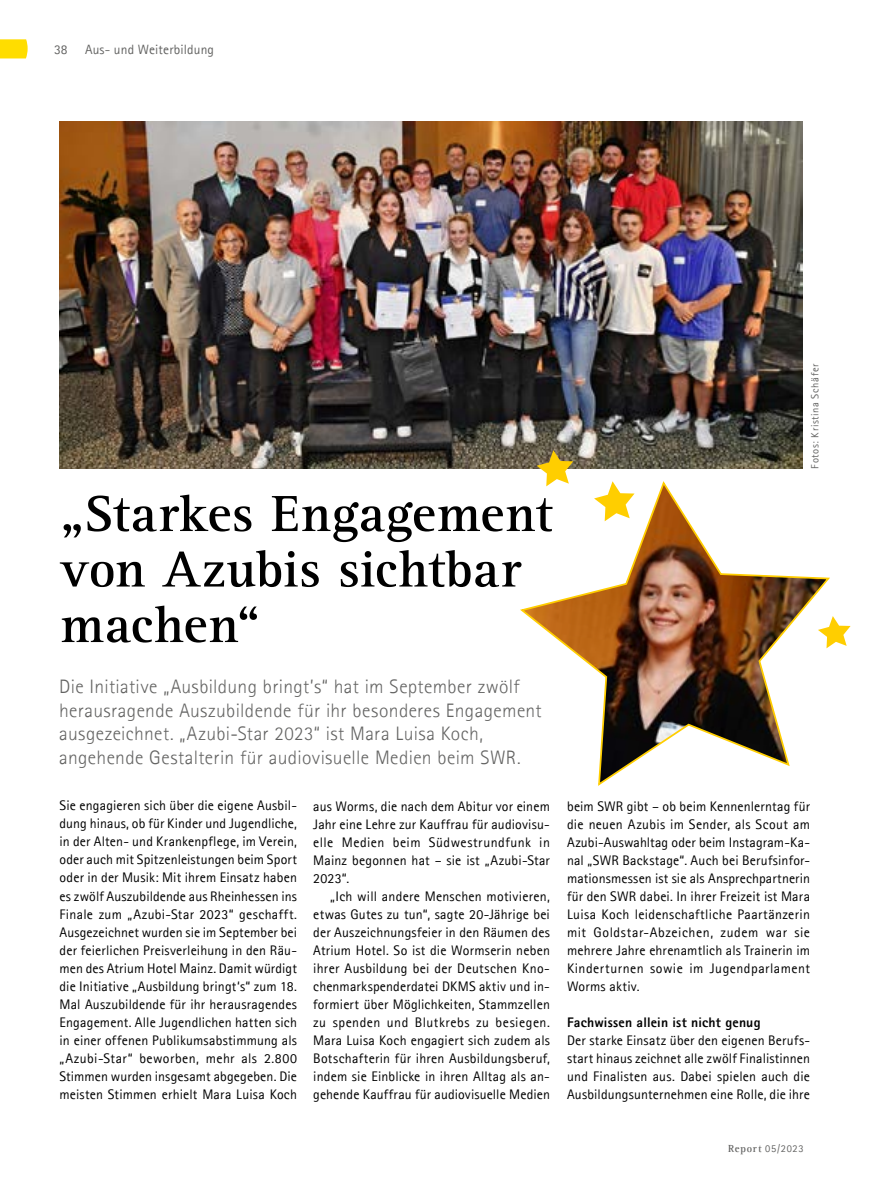
<style>
.page{position:relative;width:893px;height:1191px;background:#fff}
.page>*{position:absolute;margin:0;border:0;box-sizing:border-box;transform-origin:0 0}
.t1{font:700 52.5px/55.5px "Agfa Rotis Serif";letter-spacing:.005em;color:#000}
.t2{font:300 19.5px/23.4px "Agfa Rotis Sans Serif";letter-spacing:.02em;color:#636362}
.t3{font:13.8px/18px "Agfa Rotis Sans Serif";letter-spacing:.01em;color:#000;text-align:justify}
.t4{font:800 13.8px "Agfa Rotis Sans Serif";letter-spacing:.015em;color:#000}
.t5{font:13.5px "Agfa Rotis Sans Serif";letter-spacing:.01em;color:#636362}
.t6{font:10.5px "Agfa Rotis Sans Serif";letter-spacing:.06em;color:#636362}
.s1{font-family:"Agfa Rotis Serif";font-weight:700}
</style>
<div class="page">
<svg style="left:0;top:39px;width:28px;height:19px"></svg>
<img style="left:60px;top:122px;width:742px;height:346px">
<img style="left:520px;top:481px;width:310px;height:305px">
<svg style="left:594px;top:481px;width:41px;height:40px"></svg>
<svg style="left:537px;top:450px;width:36px;height:36px"></svg>
<svg style="left:818px;top:616px;width:33px;height:32px"></svg>
<p class="t5" style="left:54px;top:42px;width:15px">38</p>
<p class="t5" style="left:85px;top:42px;width:131px">Aus- und Weiterbildung</p>
<h1 class="t1" style="left:60px;top:487px;width:494px">„Starkes Engagement von Azubis sichtbar machen“</h1>
<p class="t2" style="left:59px;top:675px;width:484px">Die Initiative „Ausbildung bringt’s“ hat im September zwölf herausragende Auszubildende für ihr besonderes Engagement ausgezeichnet. „Azubi-Star 2023“ ist Mara Luisa Koch, angehende Gestalterin für audiovisuelle Medien beim SWR.</p>
<p class="t3" style="left:60px;top:796px;width:239px">Sie engagieren sich über die eigene Ausbil&shy;dung hinaus, ob für Kinder und Jugendliche, in der Alten- und Krankenpflege, im Verein, oder auch mit Spitzenleistungen beim Sport oder in der Musik: Mit ihrem Einsatz haben es zwölf Auszubildende aus Rheinhessen ins Finale zum „Azubi-Star 2023“ geschafft.<br>Ausgezeichnet wurden sie im September bei der feierlichen Preisverleihung in den Räu&shy;men des Atrium Hotel Mainz. Damit würdigt die Initiative „Ausbildung bringt‘s“ zum 18.<br>Mal Auszubildende für ihr herausragendes Engagement. Alle Jugendlichen hatten sich in einer offenen Publikumsabstimmung als „Azubi-Star“ beworben, mehr als 2.800<br>Stimmen wurden insgesamt abgegeben. Die meisten Stimmen erhielt Mara Luisa Koch</p>
<p class="t3" style="left:313px;top:796px;width:238px">aus Worms, die nach dem Abitur vor einem Jahr eine Lehre zur Kauffrau für audiovisu&shy;elle Medien beim Südwestrundfunk in Mainz begonnen hat – sie ist „Azubi-Star 2023“.</p>
<p class="t3" style="left:313px;top:887px;width:238px;text-indent:17px">„Ich will andere Menschen motivieren, etwas Gutes zu tun“, sagte 20-Jährige bei der Auszeichnungsfeier in den Räumen des Atrium Hotel. So ist die Wormserin neben ihrer Ausbildung bei der Deutschen Kno&shy;chenmarkspenderdatei DKMS aktiv und in&shy;formiert über Möglichkeiten, Stammzellen zu spenden und Blutkrebs zu besiegen.<br>Mara Luisa Koch engagiert sich zudem als Botschafterin für ihren Ausbildungsberuf, indem sie Einblicke in ihren Alltag als an&shy;gehende Kauffrau für audiovisuelle Medien</p>
<p class="t6" style="left:809px;top:469px;width:106px;rotate:-90deg">Fotos: Kristina Schäfer</p>
<p class="t3" style="left:567px;top:797px;width:245px">beim SWR gibt – ob beim Kennenlerntag für die neuen Azubis im Sender, als Scout am Azubi-Auswahltag oder beim Instagram-Ka&shy;nal „SWR Backstage“. Auch bei Berufsinfor&shy;mationsmessen ist sie als Ansprechpartnerin für den SWR dabei. In ihrer Freizeit ist Mara Luisa Koch leidenschaftliche Paartänzerin mit Goldstar-Abzeichen, zudem war sie mehrere Jahre ehrenamtlich als Trainerin im Kinderturnen sowie im Jugendparlament Worms aktiv.</p>
<p class="t4" style="left:567px;top:1013px;width:195px">Fachwissen allein ist nicht genug</p>
<p class="t3" style="left:567px;top:1030px;width:245px">Der starke Einsatz über den eigenen Berufs&shy;start hinaus zeichnet alle zwölf Finalistinnen und Finalisten aus. Dabei spielen auch die Ausbildungsunternehmen eine Rolle, die ihre</p>
<p class="t6" style="left:728px;top:1142px;width:77px"><span class="s1">Report</span> 05/2023</p>
</div>
